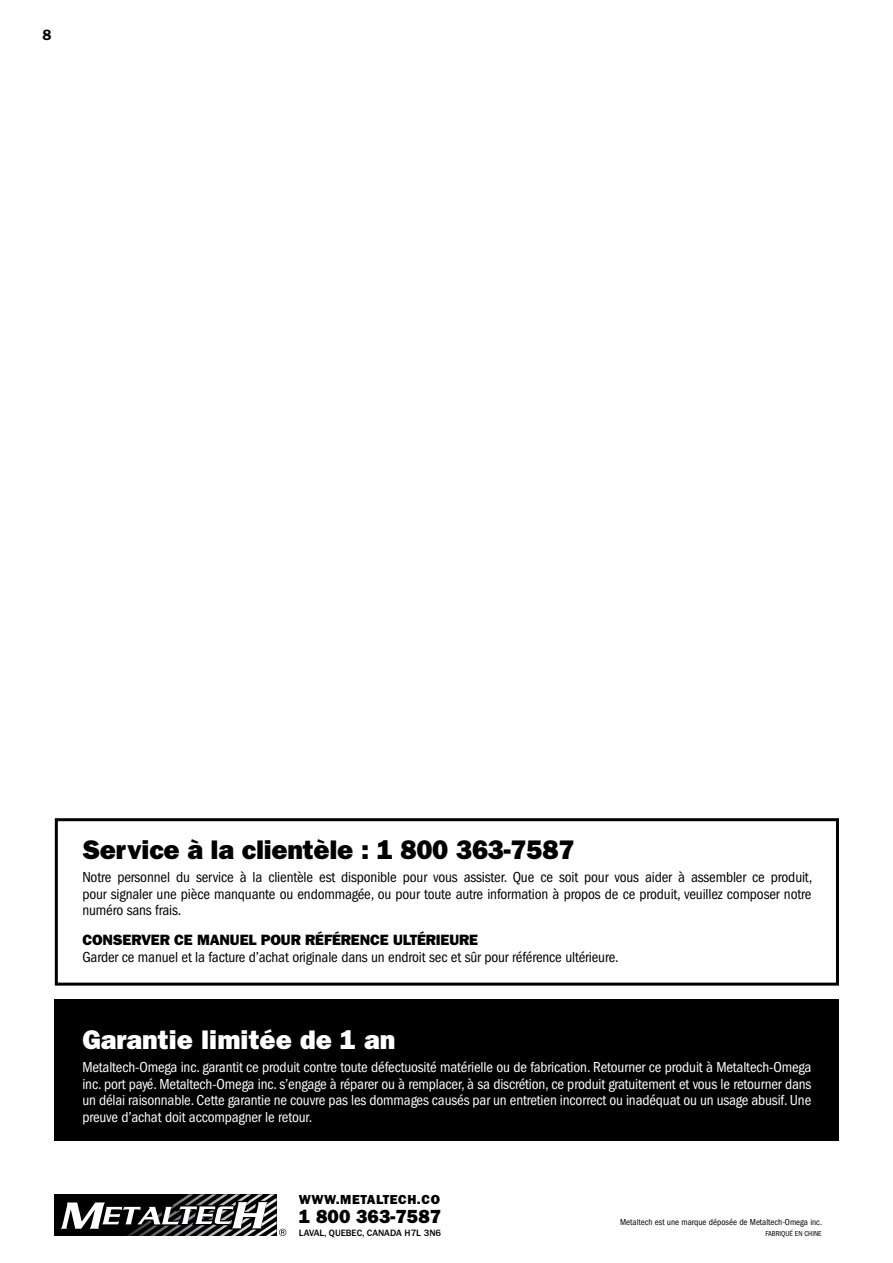
<style>
.page{position:relative;width:893px;height:1263px;background:#fff}
.page>*{position:absolute;margin:0;border:0;box-sizing:border-box;transform-origin:0 0}
.t1{font:27px "ITC Franklin Gothic Std Hvy";letter-spacing:-.01em;color:#000}
.t2{font:27px "ITC Franklin Gothic Std Hvy";color:#fff}
.t3{font:19.05px "ITC Franklin Gothic Std Hvy";color:#000}
.t4{font:condensed 15px/16.5px "ITC Franklin Gothic Std";letter-spacing:-.01em;color:#fff;text-align:justify}
.t5{font:condensed 15px/16.5px "ITC Franklin Gothic Std";letter-spacing:-.01em;color:#000;text-align:justify}
.t6{font:15px "ITC Franklin Gothic Std Hvy";letter-spacing:-.01em;color:#000}
.t7{font:600 15px "Franklin Gothic";color:#000}
.t8{font:13.2px "ITC Franklin Gothic Std Hvy";letter-spacing:.04em;color:#000}
.t9{font:500 9.45px "ITC Franklin Gothic Std";color:#000}
.t10{font:condensed 9px "ITC Franklin Gothic Std";color:#000}
.t11{font:condensed 7.5px "ITC Franklin Gothic Std";color:#000}
</style>
<div class="page">
<div style="left:54px;top:1194px;width:223px;height:42px;background:#000"></div>
<svg style="left:61px;top:1194px;width:225px;height:42px"></svg>
<div style="left:55px;top:999px;width:784px;height:142px;background:#000"></div>
<div style="left:55px;top:818px;width:784px;height:168px;border:3px solid #000"></div>
<p class="t7" style="left:43px;top:26px;width:11px">8</p>
<h1 class="t1" style="left:82px;top:834px;width:494px">Service à la clientèle : 1 800 363-7587</h1>
<p class="t5" style="left:82px;top:869px;width:731px">Notre personnel du service à la clientèle est disponible pour vous assister. Que ce soit pour vous aider à assembler ce produit, pour signaler une pièce manquante ou endommagée, ou pour toute autre information à propos de ce produit, veuillez composer notre numéro sans frais.</p>
<p class="t6" style="left:82px;top:931px;width:397px">CONSERVER CE MANUEL POUR RÉFÉRENCE ULTÉRIEURE</p>
<p class="t5" style="left:82px;top:949px;width:538px">Garder ce manuel et la facture d’achat originale dans un endroit sec et sûr pour référence ultérieure.</p>
<h1 class="t2" style="left:82px;top:1024px;width:315px">Garantie limitée de 1 an</h1>
<p class="t4" style="left:82px;top:1059px;width:730px">Metaltech-Omega inc. garantit ce produit contre toute défectuosité matérielle ou de fabrication. Retourner ce produit à Metaltech-Omega inc. port payé. Metaltech-Omega inc. s’engage à réparer ou à remplacer, à sa discrétion, ce produit gratuitement et vous le retourner dans un délai raisonnable. Cette garantie ne couvre pas les dommages causés par un entretien incorrect ou inadéquat ou un usage abusif. Une preuve d’achat doit accompagner le retour.</p>
<p class="t8" style="left:299px;top:1191px;width:142px">WWW.METALTECH.CO</p>
<p class="t3" style="left:299px;top:1206px;width:144px">1 800 363-7587</p>
<p class="t9" style="left:299px;top:1227px;width:144px">LAVAL, QUEBEC, CANADA H7L 3N6</p>
<p class="t10" style="left:620px;top:1217px;width:203px">Metaltech est une marque déposée de Metaltech-Omega inc.</p>
<p class="t11" style="left:765px;top:1229px;width:58px">FABRIQUÉ EN CHINE</p>
</div>
